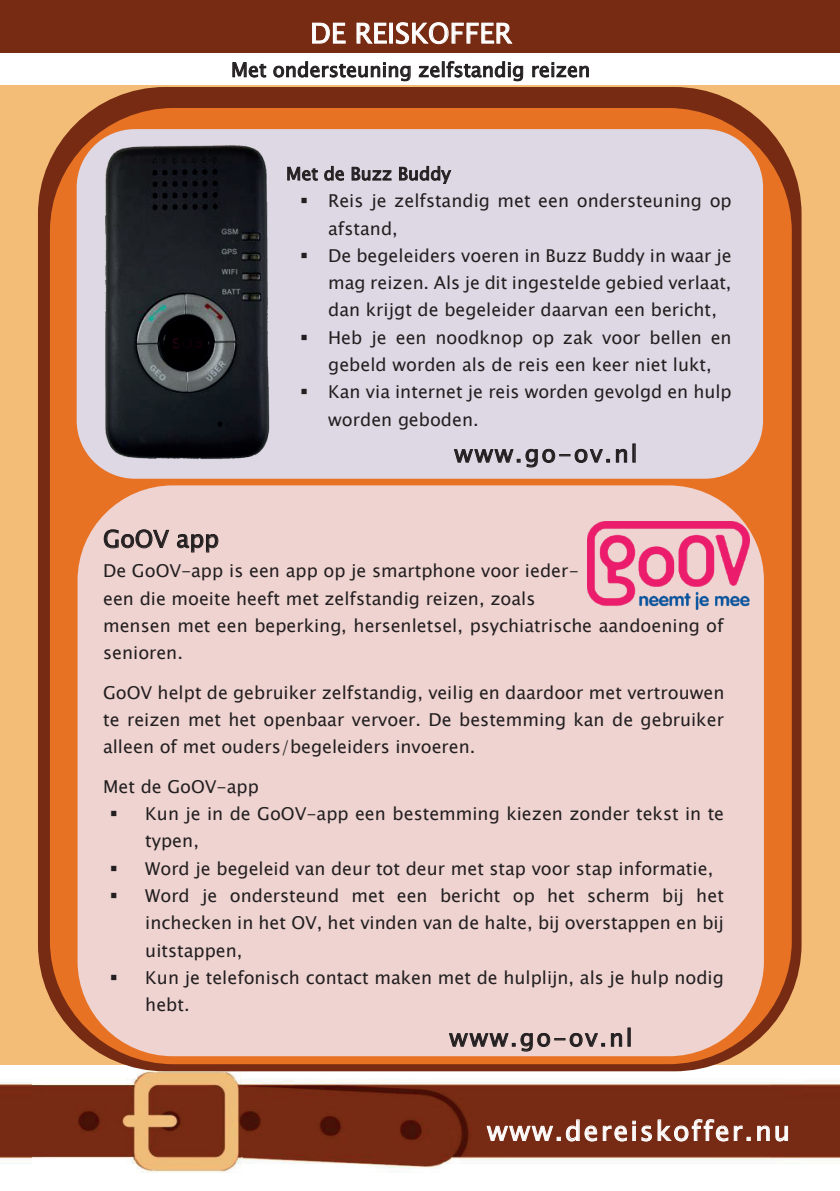
<style>
.page{position:relative;width:840px;height:1191px;background:#fff}
.page>*{position:absolute;margin:0;border:0;box-sizing:border-box;transform-origin:0 0}
.t1{font:27.6px "Lucida Sans Unicode";color:#fff}
.t2{font:26.8px "Lucida Sans Unicode";letter-spacing:.07em;color:#fff}
.t3{font:23.6px "Lucida Sans Unicode";letter-spacing:.08em;color:#231f20}
.t4{font:19.6px "Lucida Sans Unicode";color:#231f20}
.t5{font:17.8px/27.4px "Lucida Sans Unicode";color:#231f20}
</style>
<div class="page">
<img style="left:0;top:1080px;width:839px;height:84px">
<div style="left:0;top:0;width:839px;height:56px;background:#772b13"></div>
<div style="left:0;top:53px;width:839px;height:55px;background:#fff"></div>
<div style="left:0;top:85px;width:839px;height:980px;background:#f3bd78"></div>
<img style="left:33px;top:1069px;width:768px;height:103px">
<svg style="left:312px;top:22px;width:34px;height:22px"></svg>
<svg style="left:356px;top:22px;width:31px;height:22px"></svg>
<div style="left:389px;top:23px;width:3px;height:21px;border:1px solid #fff"></div>
<svg style="left:395px;top:22px;width:118px;height:22px"></svg>
<svg style="left:232px;top:62px;width:34px;height:16px"></svg>
<svg style="left:273px;top:61px;width:137px;height:20px"></svg>
<svg style="left:418px;top:61px;width:105px;height:20px"></svg>
<svg style="left:532px;top:62px;width:56px;height:16px"></svg>
<svg style="left:486px;top:1119px;width:149px;height:22px;background:#935644"></svg>
<svg style="left:641px;top:1118px;width:109px;height:23px;background:#915442"></svg>
<svg style="left:756px;top:1125px;width:31px;height:16px"></svg>
<div style="left:38px;top:87px;width:763px;height:984px;background:#772b13;border-radius:127px"></div>
<div style="left:50px;top:108px;width:741px;height:956px;background:#e87224;border-radius:124px"></div>
<div style="left:77px;top:129px;width:685px;height:350px;background:#ded8e5;border-radius:58px"></div>
<div style="left:77px;top:485px;width:686px;height:571px;background:#eed3d1;border-radius:95px"></div>
<img style="left:100px;top:137px;width:170px;height:323px">
<svg style="left:287px;top:167px;width:31px;height:14px"></svg>
<svg style="left:324px;top:166px;width:20px;height:15px"></svg>
<svg style="left:351px;top:167px;width:40px;height:14px"></svg>
<svg style="left:399px;top:166px;width:52px;height:18px"></svg>
<svg style="left:454px;top:449px;width:155px;height:19px"></svg>
<svg style="left:615px;top:449px;width:12px;height:14px"></svg>
<svg style="left:449px;top:1032px;width:155px;height:19px"></svg>
<svg style="left:610px;top:1032px;width:12px;height:15px"></svg>
<svg style="left:103px;top:529px;width:66px;height:19px"></svg>
<svg style="left:177px;top:534px;width:41px;height:18px"></svg>
<img style="left:587px;top:521px;width:162px;height:89px">
<h1 class="t1" style="left:310px;top:12px;width:203px">DE REISKOFFER</h1>
<p class="t4" style="left:231px;top:54px;width:360px">Met ondersteuning zelfstandig reizen</p>
<p class="t5" style="left:286px;top:160px;width:166px">Met de Buzz Buddy</p>
<p class="t5" style="left:328px;top:187px;width:404px;text-indent:-28px">▪ Reis je zelfstandig met een ondersteuning op afstand,</p>
<p class="t5" style="left:328px;top:242px;width:405px;text-align:justify;text-indent:-28px">▪ De begeleiders voeren in Buzz Buddy in waar je mag reizen. Als je dit ingestelde gebied verlaat, dan krijgt de begeleider daarvan een bericht,</p>
<p class="t5" style="left:300px;top:324px;width:432px;text-align:center">▪ Heb je een noodknop op zak voor bellen en gebeld worden als de reis een keer niet lukt,</p>
<p class="t5" style="left:328px;top:378px;width:404px;text-indent:-28px">▪ Kan via internet je reis worden gevolgd en hulp worden geboden.</p>
<h3 class="t3" style="left:454px;top:435px;width:184px">www.go-ov.nl</h3>
<h3 class="t3" style="left:103px;top:520px;width:117px">GoOV app</h3>
<p class="t5" style="left:103px;top:557px;width:621px">De GoOV-app is een app op je smartphone voor ieder-<br>een die moeite heeft met zelfstandig reizen, zoals<br>mensen met een beperking, hersenletsel, psychiatrische aandoening of senioren.</p>
<p class="t5" style="left:103px;top:678px;width:622px;text-align:justify">GoOV helpt de gebruiker zelfstandig, veilig en daardoor met vertrouwen te reizen met het openbaar vervoer. De bestemming kan de gebruiker alleen of met ouders/begeleiders invoeren.</p>
<p class="t5" style="left:103px;top:772px;width:157px">Met de GoOV-app</p>
<p class="t5" style="left:145px;top:800px;width:580px;text-indent:-36px">▪ Kun je in de GoOV-app een bestemming kiezen zonder tekst in te typen,</p>
<p class="t5" style="left:110px;top:854px;width:604px">▪ Word je begeleid van deur tot deur met stap voor stap informatie,</p>
<p class="t5" style="left:145px;top:881px;width:580px;text-align:justify;text-indent:-36px">▪ Word je ondersteund met een bericht op het scherm bij het inchecken in het OV, het vinden van de halte, bij overstappen en bij uitstappen,</p>
<p class="t5" style="left:145px;top:963px;width:579px;text-indent:-35px">▪ Kun je telefonisch contact maken met de hulplijn, als je hulp nodig hebt.</p>
<h3 class="t3" style="left:449px;top:1019px;width:184px">www.go-ov.nl</h3>
<h2 class="t2" style="left:487px;top:1109px;width:304px">www.dereiskoffer.nu</h2>
</div>
